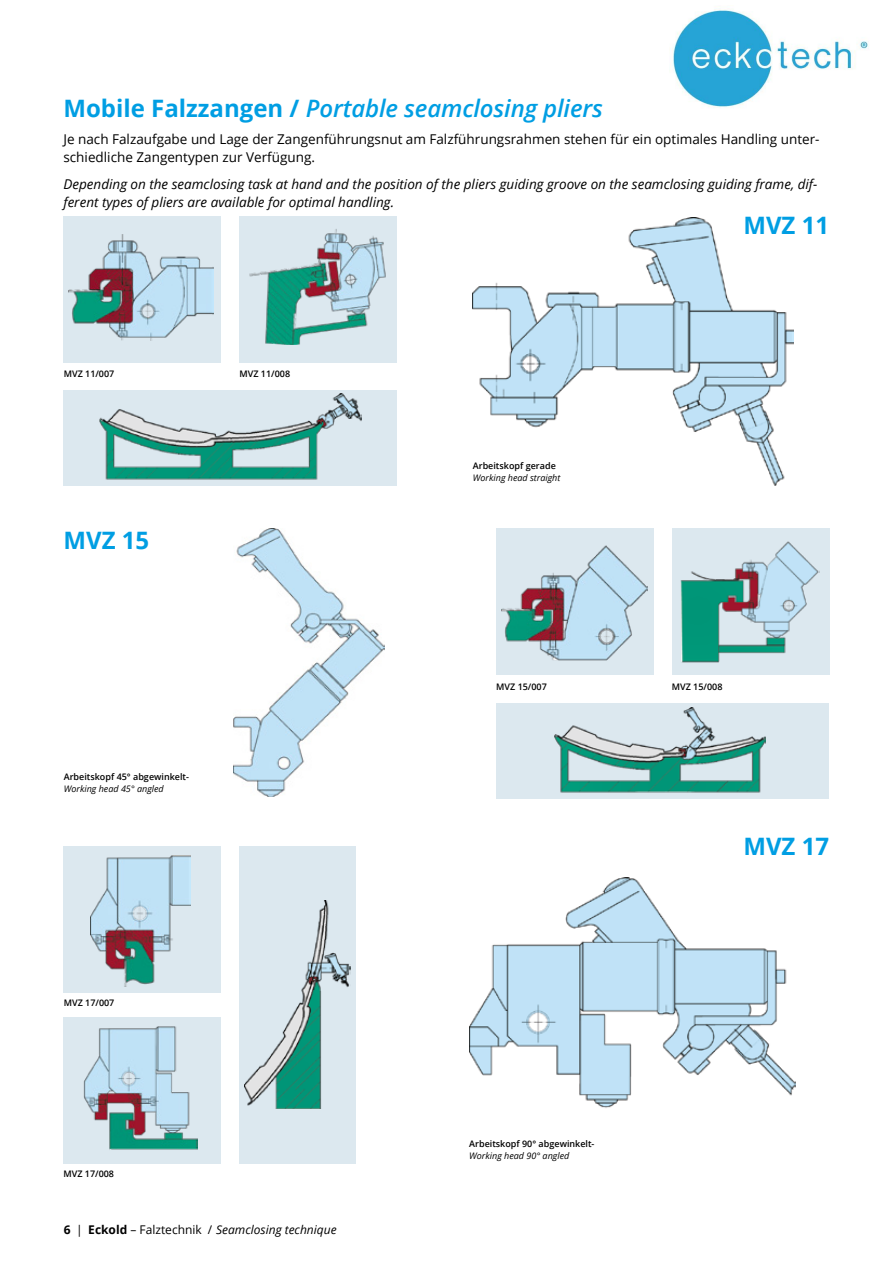
<style>
.page{position:relative;width:893px;height:1263px;background:#fff}
.page>*{position:absolute;margin:0;border:0;box-sizing:border-box;transform-origin:0 0}
.t1{font:italic 600 24px "Open Sans";letter-spacing:-.005em;color:#009ee3}
.t2{font:700 24px "Open Sans";color:#009ee3}
.t3{font:italic 13.5px/18px "Open Sans";color:#000}
.t4{font:13.5px/18px "Open Sans";color:#000}
.t5{font:italic 12px "Open Sans";color:#000}
.t6{font:600 9px "Open Sans";color:#000}
.t7{font:italic 9px "Open Sans";color:#000}
.s1{font-weight:700;font-style:normal}
.s2{font-style:normal}
</style>
<div class="page">
<img style="left:473px;top:217px;width:321px;height:268px">
<img style="left:234px;top:529px;width:150px;height:268px">
<img style="left:469px;top:877px;width:327px;height:231px">
<div style="left:64px;top:216px;width:157px;height:146px;background:#dce8ef"></div>
<img style="left:69px;top:234px;width:145px;height:106px">
<div style="left:240px;top:216px;width:157px;height:146px;background:#dce8ef"></div>
<img style="left:249px;top:229px;width:137px;height:115px">
<div style="left:64px;top:390px;width:333px;height:95px;background:#dce8ef"></div>
<img style="left:100px;top:393px;width:261px;height:87px">
<div style="left:496px;top:529px;width:158px;height:146px;background:#dce8ef"></div>
<img style="left:501px;top:545px;width:146px;height:116px">
<div style="left:672px;top:529px;width:157px;height:146px;background:#dce8ef"></div>
<img style="left:680px;top:541px;width:140px;height:122px">
<div style="left:496px;top:703px;width:333px;height:95px;background:#dce8ef"></div>
<img style="left:554px;top:708px;width:212px;height:85px">
<div style="left:64px;top:846px;width:157px;height:147px;background:#dce8ef"></div>
<img style="left:90px;top:855px;width:101px;height:131px">
<div style="left:64px;top:1017px;width:157px;height:147px;background:#dce8ef"></div>
<img style="left:84px;top:1026px;width:114px;height:124px">
<div style="left:239px;top:846px;width:117px;height:318px;background:#dce8ef"></div>
<img style="left:244px;top:901px;width:106px;height:207px">
<img style="left:672px;top:9px;width:197px;height:98px">
<h1 class="t1" style="left:63px;top:92px;width:541px"><span class="s1">Mobile Falzzangen /</span> Portable seamclosing pliers</h1>
<p class="t4" style="left:63px;top:130px;width:757px">Je nach Falzaufgabe und Lage der Zangenführungsnut am Falzführungsrahmen stehen für ein optimales Handling unter&shy;schiedliche Zangentypen zur Verfügung.</p>
<p class="t3" style="left:63px;top:175px;width:755px">Depending on the seamclosing task at hand and the position of the pliers guiding groove on the seamclosing guiding frame, dif&shy;ferent types of pliers are available for optimal handling.</p>
<h1 class="t2" style="left:743px;top:209px;width:87px">MVZ 11</h1>
<p class="t6" style="left:64px;top:367px;width:52px">MVZ 11/007</p>
<p class="t6" style="left:240px;top:367px;width:52px">MVZ 11/008</p>
<h1 class="t2" style="left:63px;top:524px;width:87px">MVZ 15</h1>
<p class="t6" style="left:64px;top:771px;width:127px">Arbeitskopf 45° abgewinkelt-</p>
<p class="t7" style="left:64px;top:783px;width:102px">Working head 45° angled</p>
<p class="t6" style="left:64px;top:996px;width:52px">MVZ 17/007</p>
<p class="t6" style="left:63px;top:1167px;width:52px">MVZ 17/008</p>
<p class="t5" style="left:64px;top:1221px;width:274px"><span class="s1">6</span> <span class="s2">|</span> <span class="s1">Eckold</span> <span class="s2">– Falztechnik /</span> Seamclosing technique</p>
<p class="t6" style="left:473px;top:459px;width:84px">Arbeitskopf gerade</p>
<p class="t7" style="left:473px;top:471px;width:89px">Working head straight</p>
<p class="t6" style="left:496px;top:680px;width:52px">MVZ 15/007</p>
<p class="t6" style="left:672px;top:680px;width:52px">MVZ 15/008</p>
<h1 class="t2" style="left:743px;top:830px;width:87px">MVZ 17</h1>
<p class="t6" style="left:469px;top:1138px;width:127px">Arbeitskopf 90° abgewinkelt-</p>
<p class="t7" style="left:469px;top:1150px;width:102px">Working head 90° angled</p>
</div>
